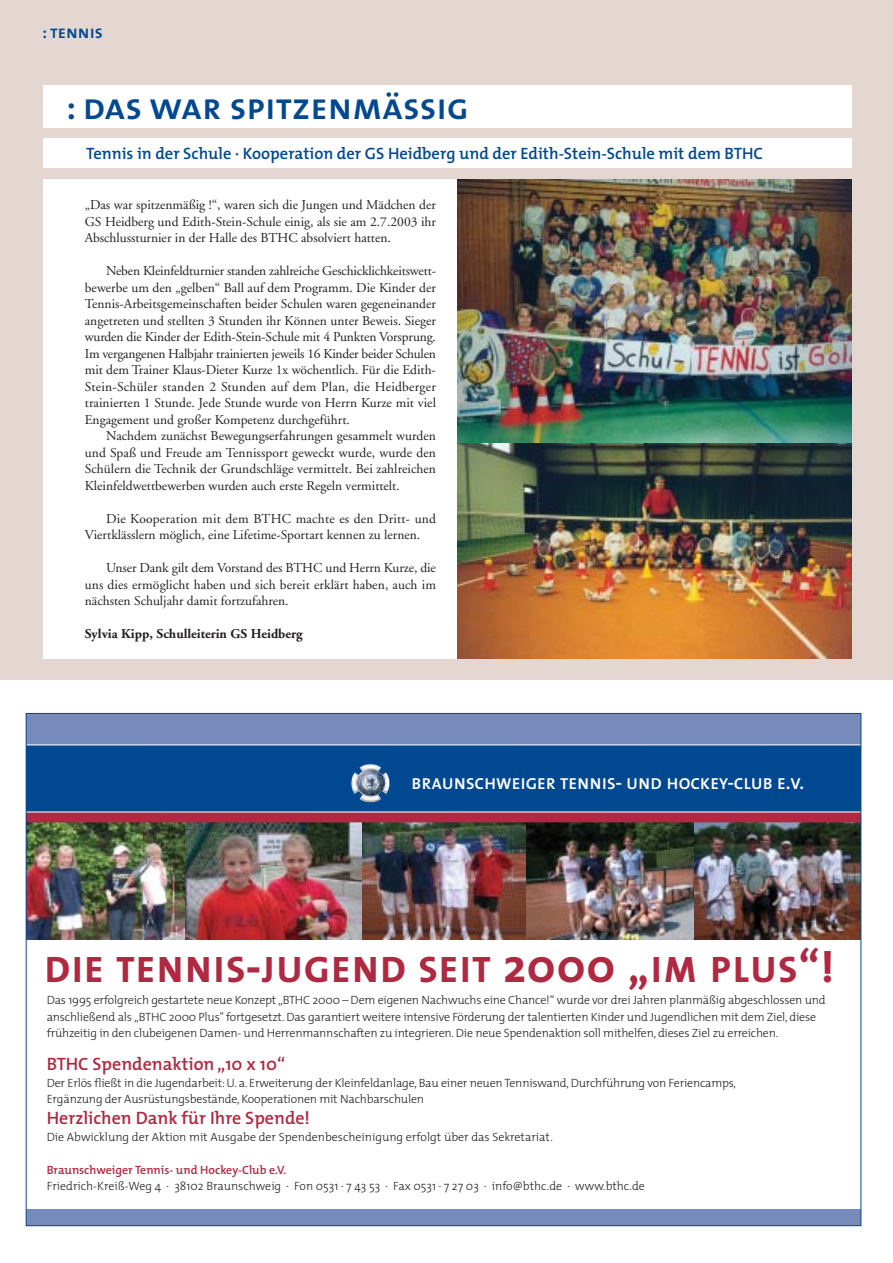
<style>
.page{position:relative;width:893px;height:1263px;background:#fff}
.page>*{position:absolute;margin:0;border:0;box-sizing:border-box;transform-origin:0 0}
.t1{font:48px "Thesis Sans Bold Caps";letter-spacing:.02em;color:#af2942}
.t2{font:37.5px "The Mix Semi Bold Caps";color:#00488f}
.t3{font:20.7px "Thesis Sans Semi Bold Caps";color:#fff}
.t4{font:600 18px "The Mix";color:#af2942}
.t5{font:18px "The Mix Semi Bold Caps";letter-spacing:.005em;color:#00488f}
.t6{font:600 16.5px "The Mix";color:#00488f}
.t7{font:13.5px/16.5px "Adobe Garamond";color:#231f1f;text-align:justify}
.t8{font:700 13.5px "Adobe Garamond";color:#231f1f}
.t9{font:300 12px/16.5px "The Mix";letter-spacing:-.015em;color:#231f1f}
.t10{font:600 12px "The Mix";color:#af2942}
.s1{font-family:"Thesis Sans";font-weight:700}
</style>
<div class="page">
<div style="left:0;top:0;width:892px;height:679px;background:#e4d7d2"></div>
<div style="left:44px;top:139px;width:807px;height:29px;background:#fff"></div>
<div style="left:44px;top:86px;width:807px;height:42px;background:#fff"></div>
<div style="left:44px;top:179px;width:807px;height:479px;background:#fff"></div>
<img style="left:457px;top:443px;width:394px;height:215px">
<img style="left:457px;top:179px;width:394px;height:264px">
<img style="left:361px;top:822px;width:165px;height:117px">
<img style="left:28px;top:822px;width:158px;height:117px">
<img style="left:186px;top:822px;width:175px;height:117px">
<img style="left:526px;top:822px;width:168px;height:117px">
<img style="left:694px;top:822px;width:165px;height:117px">
<div style="left:26px;top:713px;width:834px;height:32px;background:#778abc"></div>
<div style="left:26px;top:812px;width:834px;height:10px;background:#af2942"></div>
<svg style="left:28px;top:744px;width:831px;height:69px;fill:#00488f"></svg>
<div style="left:26px;top:1209px;width:834px;height:17px;background:#778abc"></div>
<h3 class="t5" style="left:43px;top:21px;width:62px">: tennis</h3>
<h2 class="t2" style="left:67px;top:84px;width:404px">: das war spitzenmässig</h2>
<p class="t6" style="left:86px;top:148px;width:678px">Tennis in der Schule · Kooperation der GS Heidberg und der Edith-Stein-Schule mit dem BTHC</p>
<p class="t7" style="left:85px;top:198px;width:352px">„Das war spitzenmäßig !“, waren sich die Jungen und Mädchen der GS Heidberg und Edith-Stein-Schule einig, als sie am 2.7.2003 ihr Abschlussturnier in der Halle des BTHC absolviert hatten.</p>
<p class="t7" style="left:85px;top:264px;width:352px;text-indent:21px">Neben Kleinfeldturnier standen zahlreiche Geschicklichkeitswett&shy;bewerbe um den „gelben“ Ball auf dem Programm. Die Kinder der Tennis-Arbeitsgemeinschaften beider Schulen waren gegeneinander angetreten und stellten 3 Stunden ihr Können unter Beweis. Sieger wurden die Kinder der Edith-Stein-Schule mit 4 Punkten Vorsprung.<br>Im vergangenen Halbjahr trainierten jeweils 16 Kinder beider Schulen mit dem Trainer Klaus-Dieter Kurze 1x wöchentlich. Für die Edith-Stein-Schüler standen 2 Stunden auf dem Plan, die Heidberger trainierten 1 Stunde. Jede Stunde wurde von Herrn Kurze mit viel Engagement und großer Kompetenz durchgeführt.</p>
<p class="t7" style="left:85px;top:429px;width:352px;text-indent:21px">Nachdem zunächst Bewegungserfahrungen gesammelt wurden und Spaß und Freude am Tennissport geweckt wurde, wurde den Schülern die Technik der Grundschläge vermittelt. Bei zahlreichen Kleinfeldwettbewerben wurden auch erste Regeln vermittelt.</p>
<p class="t7" style="left:85px;top:512px;width:352px;text-indent:21px">Die Kooperation mit dem BTHC machte es den Dritt- und<br>Viertklässlern möglich, eine Lifetime-Sportart kennen zu lernen.</p>
<p class="t7" style="left:85px;top:561px;width:352px;text-indent:21px">Unser Dank gilt dem Vorstand des BTHC und Herrn Kurze, die uns dies ermöglicht haben und sich bereit erklärt haben, auch im nächsten Schuljahr damit fortzufahren.</p>
<p class="t8" style="left:85px;top:629px;width:219px">Sylvia Kipp, Schulleiterin GS Heidberg</p>
<h3 class="t3" style="left:411px;top:770px;width:394px">braunschweiger tennis- und hockey-club e.v.</h3>
<h1 class="t1" style="left:45px;top:938px;width:791px">die tennis-jugend seit <span class="s1">2000</span> „im plus“!</h1>
<p class="t9" style="left:47px;top:993px;width:780px">Das 1995 erfolgreich gestartete neue Konzept „BTHC 2000 – Dem eigenen Nachwuchs eine Chance!“ wurde vor drei Jahren planmäßig abgeschlossen und anschließend als „BTHC 2000 Plus" fortgesetzt. Das garantiert weitere intensive Förderung der talentierten Kinder und Jugendlichen mit dem Ziel, diese frühzeitig in den clubeigenen Damen- und Herrenmannschaften zu integrieren. Die neue Spendenaktion soll mithelfen, dieses Ziel zu erreichen.</p>
<h3 class="t4" style="left:47px;top:1057px;width:240px">BTHC Spendenaktion „10 x 10“</h3>
<p class="t9" style="left:47px;top:1075px;width:691px">Der Erlös fließt in die Jugendarbeit: U. a. Erweiterung der Kleinfeldanlage, Bau einer neuen Tenniswand, Durchführung von Feriencamps,<br>Ergänzung der Ausrüstungsbestände, Kooperationen mit Nachbarschulen</p>
<h3 class="t4" style="left:47px;top:1111px;width:265px">Herzlichen Dank für Ihre Spende!</h3>
<p class="t9" style="left:47px;top:1129px;width:507px">Die Abwicklung der Aktion mit Ausgabe der Spendenbescheinigung erfolgt über das Sekretariat.</p>
<p class="t10" style="left:47px;top:1165px;width:241px">Braunschweiger Tennis- und Hockey-Club e.V.</p>
<p class="t9" style="left:47px;top:1179px;width:599px">Friedrich-Kreiß-Weg 4 · 38102 Braunschweig · Fon 0531 · 7 43 53 · Fax 0531 · 7 27 03 · info@bthc.de · www.bthc.de</p>
</div>
